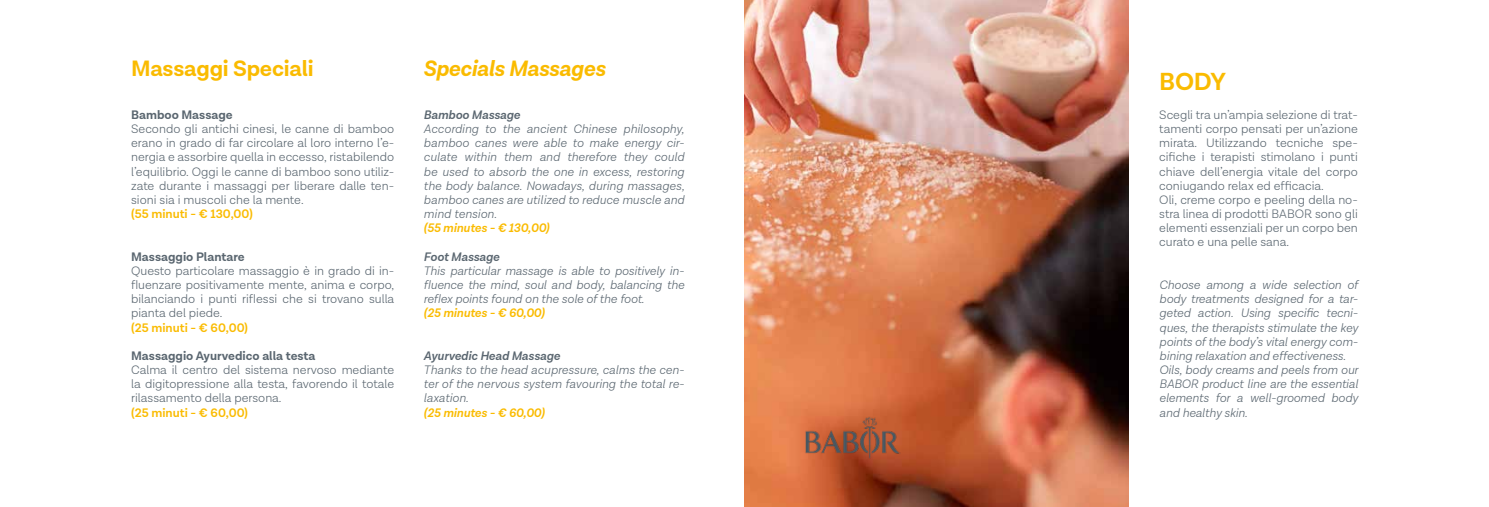
<style>
.page{position:relative;width:1489px;height:507px;background:#fff}
.page>*{position:absolute;margin:0;border:0;box-sizing:border-box;transform-origin:0 0}
.t1{font:700 25px "Lota Grotesque";color:#fabb00}
.t2{font:700 22.5px "Lota Grotesque";letter-spacing:-.01em;color:#fabb00}
.t3{font:italic 700 22.5px "Lota Grotesque";letter-spacing:-.01em;color:#fabb00}
.t4{font:300 12.5px/14.1px "Lota Grotesque";color:#5a6670;text-align:justify}
.t5{font:italic 300 12.5px/14.1px "Lota Grotesque";color:#5a6670;text-align:justify}
.t6{font:700 12.5px "Lota Grotesque";color:#5a6670}
.t7{font:italic 600 12.5px "Lota Grotesque";color:#fabb00}
.t8{font:600 12.5px "Lota Grotesque";color:#fabb00}
.t9{font:italic 600 12.5px "Lota Grotesque";color:#5a6670}
</style>
<div class="page">
<img style="left:744px;top:0;width:384px;height:507px">
<img style="left:804px;top:416px;width:96px;height:43px">
<h2 class="t2" style="left:131px;top:56px;width:184px">Massaggi Speciali</h2>
<h2 class="t3" style="left:423px;top:56px;width:184px">Specials Massages</h2>
<p class="t6" style="left:131px;top:107px;width:103px">Bamboo Massage</p>
<p class="t4" style="left:131px;top:122px;width:264px">Secondo gli antichi cinesi, le canne di bamboo erano in grado di far circolare al loro interno l’e&shy;nergia e assorbire quella in eccesso, ristabilendo l’equilibrio. Oggi le canne di bamboo sono utiliz&shy;zate durante i massaggi per liberare dalle ten&shy;sioni sia i muscoli che la mente.</p>
<p class="t8" style="left:131px;top:207px;width:123px">(55 minuti - € 130,00)</p>
<p class="t6" style="left:131px;top:249px;width:115px">Massaggio Plantare</p>
<p class="t4" style="left:131px;top:264px;width:265px">Questo particolare massaggio è in grado di in&shy;fluenzare positivamente mente, anima e corpo, bilanciando i punti riflessi che si trovano sulla pianta del piede.</p>
<p class="t8" style="left:131px;top:320px;width:118px">(25 minuti - € 60,00)</p>
<p class="t6" style="left:131px;top:348px;width:186px">Massaggio Ayurvedico alla testa</p>
<p class="t4" style="left:131px;top:363px;width:264px">Calma il centro del sistema nervoso mediante la digitopressione alla testa, favorendo il totale rilassamento della persona.</p>
<p class="t8" style="left:131px;top:405px;width:118px">(25 minuti - € 60,00)</p>
<p class="t9" style="left:423px;top:107px;width:98px">Bamboo Massage</p>
<p class="t5" style="left:423px;top:122px;width:262px">According to the ancient Chinese philosophy, bamboo canes were able to make energy cir&shy;culate within them and therefore they could be used to absorb the one in excess, restoring the body balance. Nowadays, during massages, bamboo canes are utilized to reduce muscle and mind tension.</p>
<p class="t7" style="left:423px;top:221px;width:127px">(55 minutes - € 130,00)</p>
<p class="t9" style="left:423px;top:249px;width:77px">Foot Massage</p>
<p class="t5" style="left:423px;top:264px;width:262px">This particular massage is able to positively in&shy;fluence the mind, soul and body, balancing the reflex points found on the sole of the foot.</p>
<p class="t7" style="left:423px;top:306px;width:122px">(25 minutes - € 60,00)</p>
<p class="t9" style="left:423px;top:348px;width:138px">Ayurvedic Head Massage</p>
<p class="t5" style="left:423px;top:363px;width:262px">Thanks to the head acupressure, calms the cen&shy;ter of the nervous system favouring the total re&shy;laxation.</p>
<p class="t7" style="left:423px;top:405px;width:122px">(25 minutes - € 60,00)</p>
<h1 class="t1" style="left:1159px;top:68px;width:68px">BODY</h1>
<p class="t4" style="left:1159px;top:108px;width:200px;text-align:left">Scegli tra un’ampia selezione di trat&shy;tamenti corpo pensati per un’azione mirata. Utilizzando tecniche spe&shy;cifiche i terapisti stimolano i punti chiave dell’energia vitale del corpo coniugando relax ed efficacia.<br>Oli, creme corpo e peeling della no&shy;stra linea di prodotti BABOR sono gli elementi essenziali per un corpo ben curato e una pelle sana.</p>
<p class="t5" style="left:1159px;top:278px;width:200px;text-align:left">Choose among a wide selection of body treatments designed for a tar&shy;geted action. Using specific tecni&shy;ques, the therapists stimulate the key points of the body’s vital energy com&shy;bining relaxation and effectiveness.<br>Oils, body creams and peels from our BABOR product line are the essential elements for a well-groomed body and healthy skin.</p>
</div>
